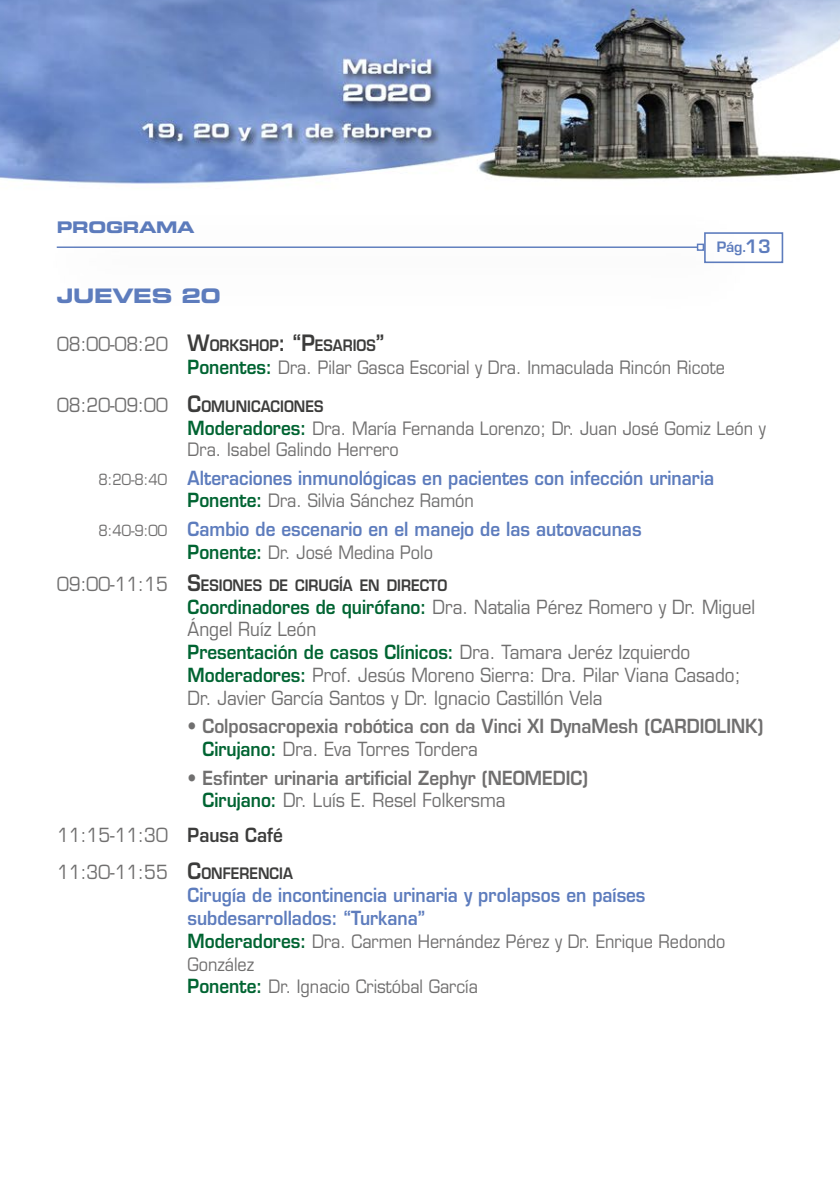
<style>
.page{position:relative;width:840px;height:1191px;background:#fff}
.page>*{position:absolute;margin:0;border:0;box-sizing:border-box;transform-origin:0 0}
.t1{font:20px "Eurostile LT Std Bold Ex 2";letter-spacing:-.02em;color:#5d7cbd}
.t2{font:19px/22.8px "Eurostile LT Std";color:#706f6f;scale:.9 1}
.t3{font:600 19px/22.8px "Eurostile LT Std";color:#5d7cbd;scale:.9 1}
.t4{font:600 19px/22.8px "Eurostile LT Std";color:#706f6f;scale:.9 1}
.t5{font:18px/22.8px "Eurostile LT Std";color:#706f6f;scale:.9 1}
.t6{font:16px "Eurostile LT Std Bold Ex 2";letter-spacing:-.02em;color:#5d7cbd}
.t7{font:600 15.4px "Eurostile LT Std";color:#3c3c3b;scale:.9 1}
.t8{font:600 14px "Eurostile LT Std";color:#5d7cbd}
.s1{font-size:18px}
.s2{font-weight:400;font-size:19px;color:#706f6f}
.s3{font-size:22px}
.s4{font-weight:600;font-size:19px;color:#006432}
.s5{font-weight:400;font-size:15px;color:#706f6f}
.s6{font-weight:600;color:#006432}
.s7{font-weight:400}
.s8{color:#006432}
.s9{font-weight:600;color:#3c3c3b}
.s10{font-weight:600;font-size:22px;color:#3c3c3b}
.s11{font-weight:600;font-size:15.4px;color:#3c3c3b}
</style>
<div class="page">
<img style="left:0;top:0;width:839px;height:184px">
<hr style="left:57px;top:246px;width:640px;height:2px;background:#5d7cbd">
<div style="left:696px;top:244px;width:7px;height:7px;border:1px solid #5d7cbd"></div>
<div style="left:703px;top:232px;width:79px;height:31px;border:2px solid #5d7cbd"></div>
<p class="t6" style="left:57px;top:216px;width:139px">PROGRAMA</p>
<p class="t8" style="left:716px;top:238px;width:55px">Pág. <span class="s1">13</span></p>
<p class="t1" style="left:57px;top:282px;width:165px">JUEVES 20</p>
<p class="t7" style="left:57px;top:336px;width:365px"><span class="s2">08:00-08:20</span> <span class="s3">W</span>ORKSHOP<span class="s3">: “P</span>ESARIOS<span class="s3">”</span></p>
<p class="t5" style="left:187px;top:356px;width:598px"><span class="s4">Ponentes:</span> Dra. Pilar Gasca Escorial y Dra. Inmaculada Rincón Ricote</p>
<p class="t7" style="left:57px;top:396px;width:297px"><span class="s2">08:20-09:00</span> <span class="s3">C</span>OMUNICACIONES</p>
<p class="t5" style="left:187px;top:417px;width:643px;line-height:21.6px"><span class="s4">Moderadores:</span> Dra. María Fernanda Lorenzo; Dr. Juan José Gomiz León y<br>Dra. Isabel Galindo Herrero</p>
<p class="t3" style="left:98px;top:466px;width:685px"><span class="s5">8:20-8:40</span> Alteraciones inmunológicas en pacientes con infección urinaria</p>
<p class="t5" style="left:187px;top:489px;width:319px"><span class="s4">Ponente:</span> Dra. Silvia Sánchez Ramón</p>
<p class="t3" style="left:98px;top:517px;width:604px"><span class="s5">8:40-9:00</span> Cambio de escenario en el manejo de las autovacunas</p>
<p class="t5" style="left:187px;top:541px;width:274px"><span class="s4">Ponente:</span> Dr. José Medina Polo</p>
<p class="t7" style="left:57px;top:575px;width:435px"><span class="s2">09:00-11:15</span> <span class="s3">S</span>ESIONES DE CIRUGÍA EN DIRECTO</p>
<p class="t2" style="left:187px;top:595px;width:631px"><span class="s6">Coordinadores de quirófano:</span> Dra. Natalia Pérez Romero y Dr. Miguel Ángel Ruíz León<br><span class="s6">Presentación de casos Clínicos:</span> Dra. Tamara Jeréz Izquierdo <span class="s6">Moderadores:</span> Prof. Jesús Moreno Sierra: Dra. Pilar Viana Casado; Dr. Javier García Santos y Dr. Ignacio Castillón Vela</p>
<p class="t4" style="left:202px;top:715px;width:624px;text-indent:-15px"><span class="s7">•</span> Colposacropexia robótica con da Vinci XI DynaMesh (CARDIOLINK)<br><span class="s8">Cirujano:</span> <span class="s7">Dra. Eva Torres Tordera</span></p>
<p class="t4" style="left:202px;top:766px;width:430px;text-indent:-15px">• Esfinter urinaria artificial Zephyr (NEOMEDIC)<br><span class="s8">Cirujano:</span> <span class="s7">Dr. Luís E. Resel Folkersma</span></p>
<p class="t2" style="left:57px;top:816px;width:263px;line-height:37.8px">11:15-11:30 <span class="s9">Pausa Café<br></span>11:30-11:55 <span class="s10">C</span><span class="s11">ONFERENCIA</span></p>
<p class="t3" style="left:187px;top:883px;width:510px">Cirugía de incontinencia urinaria y prolapsos en países subdesarrollados: “Turkana”</p>
<p class="t5" style="left:187px;top:930px;width:599px"><span class="s4">Moderadores:</span> Dra. Carmen Hernández Pérez y Dr. Enrique Redondo<br>González<br><span class="s4">Ponente:</span> Dr. Ignacio Cristóbal García</p>
</div>
